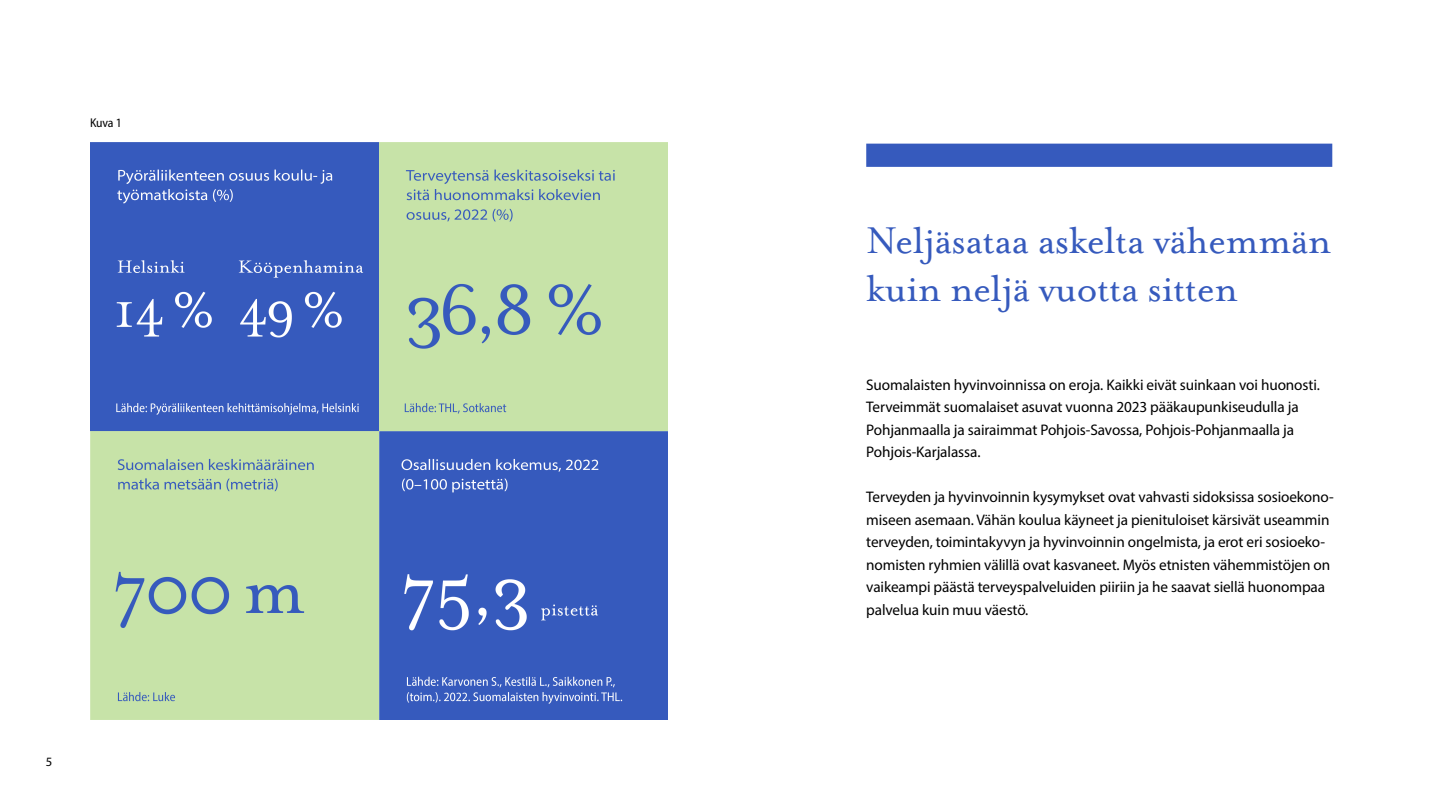
<style>
.page{position:relative;width:1440px;height:810px;background:#fff}
.page>*{position:absolute;margin:0;border:0;box-sizing:border-box;transform-origin:0 0}
.t1{font:42.75px/48px "Mrs Eaves OT";letter-spacing:-.015em;color:#365abd}
.Leipis{font:15.38px/22.5px "Myriad Pro";letter-spacing:-.005em;color:#000}
.t2{font:12.75px "Myriad Variable Concept";color:#000}
.t3{font:12.75px "Myriad Pro";color:#000}
</style>
<div class="page">
<div style="left:866px;top:144px;width:466px;height:23px;background:#365abd"></div>
<img style="left:90px;top:142px;width:577px;height:578px">
<p class="t2" style="left:90px;top:115px;width:34px">Kuva 1</p>
<p class="t3" style="left:46px;top:754px;width:8px">5</p>
<h2 class="t1" style="left:866px;top:216px;width:467px">Neljäsataa askelta vähemmän kuin neljä vuotta sitten</h2>
<p class="Leipis" style="left:866px;top:373px;width:455px">Suomalaisten hyvinvoinnissa on eroja. Kaikki eivät suinkaan voi huonosti.<br>Terveimmät suomalaiset asuvat vuonna 2023 pääkaupunkiseudulla ja Pohjanmaalla ja sairaimmat Pohjois-Savossa, Pohjois-Pohjanmaalla ja Pohjois-Karjalassa.</p>
<p class="Leipis" style="left:866px;top:486px;width:469px">Terveyden ja hyvinvoinnin kysymykset ovat vahvasti sidoksissa sosioekono&shy;miseen asemaan. Vähän koulua käyneet ja pienituloiset kärsivät useammin terveyden, toimintakyvyn ja hyvinvoinnin ongelmista, ja erot eri sosioeko&shy;nomisten ryhmien välillä ovat kasvaneet. Myös etnisten vähemmistöjen on vaikeampi päästä terveyspalveluiden piiriin ja he saavat siellä huonompaa palvelua kuin muu väestö.</p>
</div>
